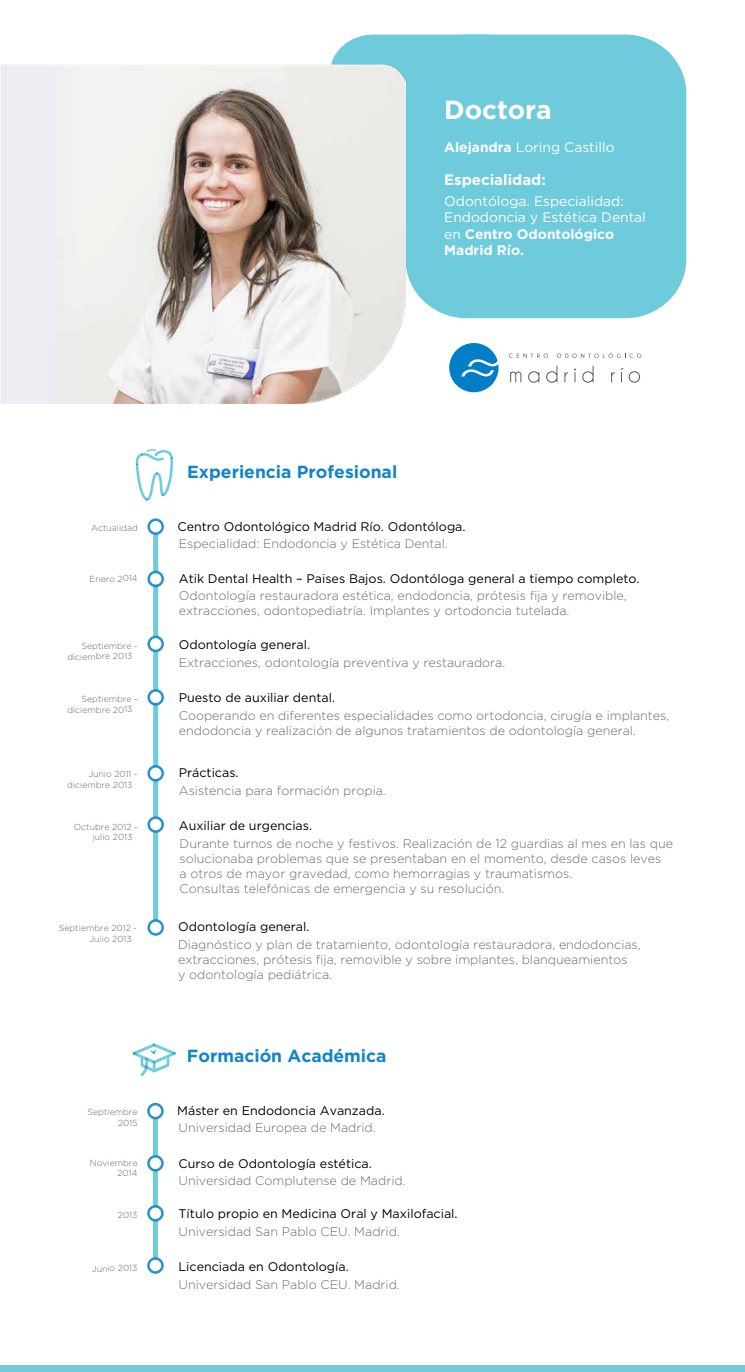
<style>
.page{position:relative;width:745px;height:1372px;background:#fff}
.page>*{position:absolute;margin:0;border:0;box-sizing:border-box;transform-origin:0 0}
.t1{font:700 26.25px "Gotham";color:#fff}
.t2{font:700 17.5px "Gotham";color:#1185c7}
.t3{font:700 15px "Gotham";color:#fff}
.t4{font:13.75px/16.5px "Gotham";color:#fff}
.t5{font:300 12.5px/15px "Gotham";color:#6c6968}
.t6{font:12.5px "Gotham";color:#000}
.t7{font:300 8.75px/10.4px "Gotham";letter-spacing:-.01em;color:#6c6968}
.s1{font-weight:700}
</style>
<div class="page">
<div style="left:405px;top:35px;width:281px;height:283px;background:#6dcbdb;border-radius:60px"></div>
<svg style="left:331px;top:35px;width:126px;height:178px"></svg>
<svg style="left:136px;top:449px;width:37px;height:52px"></svg>
<div style="left:0;top:1365px;width:744px;height:7px;background:#6eccdb"></div>
<div style="left:153px;top:1169px;width:5px;height:38px;background:#6eccdb"></div>
<div style="left:153px;top:1118px;width:5px;height:39px;background:#6eccdb"></div>
<div style="left:147px;top:1103px;width:17px;height:16px;border:2px solid #1185c7;border-radius:50%"></div>
<div style="left:147px;top:1155px;width:17px;height:16px;border:2px solid #1185c7;border-radius:50%"></div>
<svg style="left:132px;top:1043px;width:44px;height:33px"></svg>
<img style="left:1px;top:65px;width:404px;height:338px">
<svg style="left:510px;top:372px;width:11px;height:10px"></svg>
<svg style="left:528px;top:371px;width:11px;height:12px"></svg>
<svg style="left:546px;top:366px;width:11px;height:17px"></svg>
<svg style="left:564px;top:369px;width:11px;height:13px"></svg>
<svg style="left:582px;top:366px;width:11px;height:17px"></svg>
<svg style="left:611px;top:372px;width:3px;height:10px"></svg>
<svg style="left:620px;top:368px;width:19px;height:15px"></svg>
<svg style="left:509px;top:354px;width:38px;height:4px"></svg>
<svg style="left:556px;top:353px;width:85px;height:5px"></svg>
<svg style="left:449px;top:343px;width:49px;height:49px"></svg>
<div style="left:153px;top:1220px;width:5px;height:38px;background:#6eccdb"></div>
<div style="left:147px;top:1205px;width:17px;height:16px;border:2px solid #1185c7;border-radius:50%"></div>
<div style="left:147px;top:1257px;width:17px;height:17px;border:2px solid #1185c7;border-radius:50%"></div>
<div style="left:153px;top:703px;width:5px;height:63px;background:#6eccdb"></div>
<div style="left:153px;top:585px;width:5px;height:52px;background:#6eccdb"></div>
<div style="left:153px;top:534px;width:5px;height:38px;background:#6eccdb"></div>
<div style="left:147px;top:518px;width:17px;height:17px;border:2px solid #1185c7;border-radius:50%"></div>
<div style="left:147px;top:571px;width:17px;height:16px;border:2px solid #1185c7;border-radius:50%"></div>
<div style="left:153px;top:651px;width:5px;height:40px;background:#6eccdb"></div>
<div style="left:147px;top:636px;width:17px;height:16px;border:2px solid #1185c7;border-radius:50%"></div>
<div style="left:147px;top:689px;width:17px;height:16px;border:2px solid #1185c7;border-radius:50%"></div>
<div style="left:153px;top:779px;width:5px;height:38px;background:#6eccdb"></div>
<div style="left:147px;top:765px;width:17px;height:16px;border:2px solid #1185c7;border-radius:50%"></div>
<div style="left:153px;top:831px;width:5px;height:89px;background:#6eccdb"></div>
<div style="left:147px;top:919px;width:17px;height:17px;border:2px solid #1185c7;border-radius:50%"></div>
<div style="left:147px;top:816px;width:17px;height:17px;border:2px solid #1185c7;border-radius:50%"></div>
<h1 class="t1" style="left:444px;top:92px;width:109px">Doctora</h1>
<p class="t4" style="left:444px;top:138px;width:172px"><span class="s1">Alejandra</span> Loring Castillo</p>
<p class="t3" style="left:444px;top:169px;width:103px">Especialidad:</p>
<p class="t4" style="left:444px;top:192px;width:203px">Odontóloga. Especialidad:<br>Endodoncia y Estética Dental en <span class="s1">Centro Odontológico<br>Madrid Río.</span></p>
<h2 class="t2" style="left:187px;top:460px;width:211px">Experiencia Profesional</h2>
<p class="t7" style="left:91px;top:522px;width:48px">Actualidad</p>
<p class="t6" style="left:177px;top:518px;width:289px">Centro Odontológico Madrid Río. Odontóloga.</p>
<p class="t5" style="left:179px;top:535px;width:270px">Especialidad: Endodoncia y Estética Dental.</p>
<p class="t7" style="left:89px;top:573px;width:50px">Enero 2014</p>
<p class="t7" style="left:67px;top:640px;width:72px;text-indent:14px">Septiembre - diciembre 2013</p>
<p class="t7" style="left:67px;top:693px;width:72px;text-indent:14px">Septiembre - diciembre 2013</p>
<p class="t6" style="left:179px;top:571px;width:462px">Atik Dental Health – Paises Bajos. Odontóloga general a tiempo completo.</p>
<p class="t5" style="left:179px;top:588px;width:449px">Odontología restauradora estética, endodoncia, prótesis fija y removible, extracciones, odontopediatría. Implantes y ortodoncia tutelada.</p>
<p class="t6" style="left:179px;top:636px;width:133px">Odontología general.</p>
<p class="t5" style="left:179px;top:655px;width:328px">Extracciones, odontología preventiva y restauradora.</p>
<p class="t6" style="left:179px;top:689px;width:158px">Puesto de auxiliar dental.</p>
<p class="t5" style="left:179px;top:707px;width:491px">Cooperando en diferentes especialidades como ortodoncia, cirugía e implantes, endodoncia y realización de algunos tratamientos de odontología general.</p>
<p class="t7" style="left:88px;top:769px;width:51px">Junio 2011 -</p>
<p class="t6" style="left:179px;top:765px;width:61px">Prácticas.</p>
<p class="t7" style="left:67px;top:779px;width:67px">diciembre 2013</p>
<p class="t5" style="left:179px;top:783px;width:208px">Asistencia para formación propia.</p>
<p class="t7" style="left:93px;top:821px;width:47px;text-indent:-19px">Octubre 2012 - julio 2013</p>
<p class="t6" style="left:179px;top:817px;width:135px">Auxiliar de urgencias.</p>
<p class="t5" style="left:179px;top:835px;width:494px">Durante turnos de noche y festivos. Realización de 12 guardias al mes en las que solucionaba problemas que se presentaban en el momento, desde casos leves<br>a otros de mayor gravedad, como hemorragias y traumatismos.<br>Consultas telefónicas de emergencia y su resolución.</p>
<p class="t7" style="left:59px;top:923px;width:80px">Septiembre 2012 -</p>
<p class="t6" style="left:178px;top:919px;width:133px">Odontología general.</p>
<p class="t7" style="left:89px;top:933px;width:44px">Julio 2013</p>
<p class="t5" style="left:178px;top:937px;width:463px">Diagnóstico y plan de tratamiento, odontología restauradora, endodoncias, extracciones, prótesis fija, removible y sobre implantes, blanqueamientos<br>y odontología pediátrica.</p>
<h2 class="t2" style="left:187px;top:1044px;width:201px">Formación Académica</h2>
<p class="t7" style="left:87px;top:1107px;width:52px;text-align:right">Septiembre<br>2015</p>
<p class="t6" style="left:177px;top:1102px;width:209px">Máster en Endodoncia Avanzada.</p>
<p class="t5" style="left:178px;top:1120px;width:198px">Universidad Europea de Madrid.</p>
<p class="t7" style="left:90px;top:1157px;width:49px;text-align:right">Noviembre<br>2014</p>
<p class="t7" style="left:118px;top:1209px;width:21px">2013</p>
<p class="t7" style="left:92px;top:1263px;width:47px">Junio 2013</p>
<p class="t6" style="left:178px;top:1155px;width:195px">Curso de Odontología estética.</p>
<p class="t5" style="left:178px;top:1172px;width:228px">Universidad Complutense de Madrid.</p>
<p class="t6" style="left:178px;top:1205px;width:280px">Título propio en Medicina Oral y Maxilofacial.</p>
<p class="t5" style="left:178px;top:1224px;width:223px">Universidad San Pablo CEU. Madrid.</p>
<p class="t6" style="left:178px;top:1259px;width:172px">Licenciada en Odontología.</p>
<p class="t5" style="left:178px;top:1277px;width:223px">Universidad San Pablo CEU. Madrid.</p>
</div>
